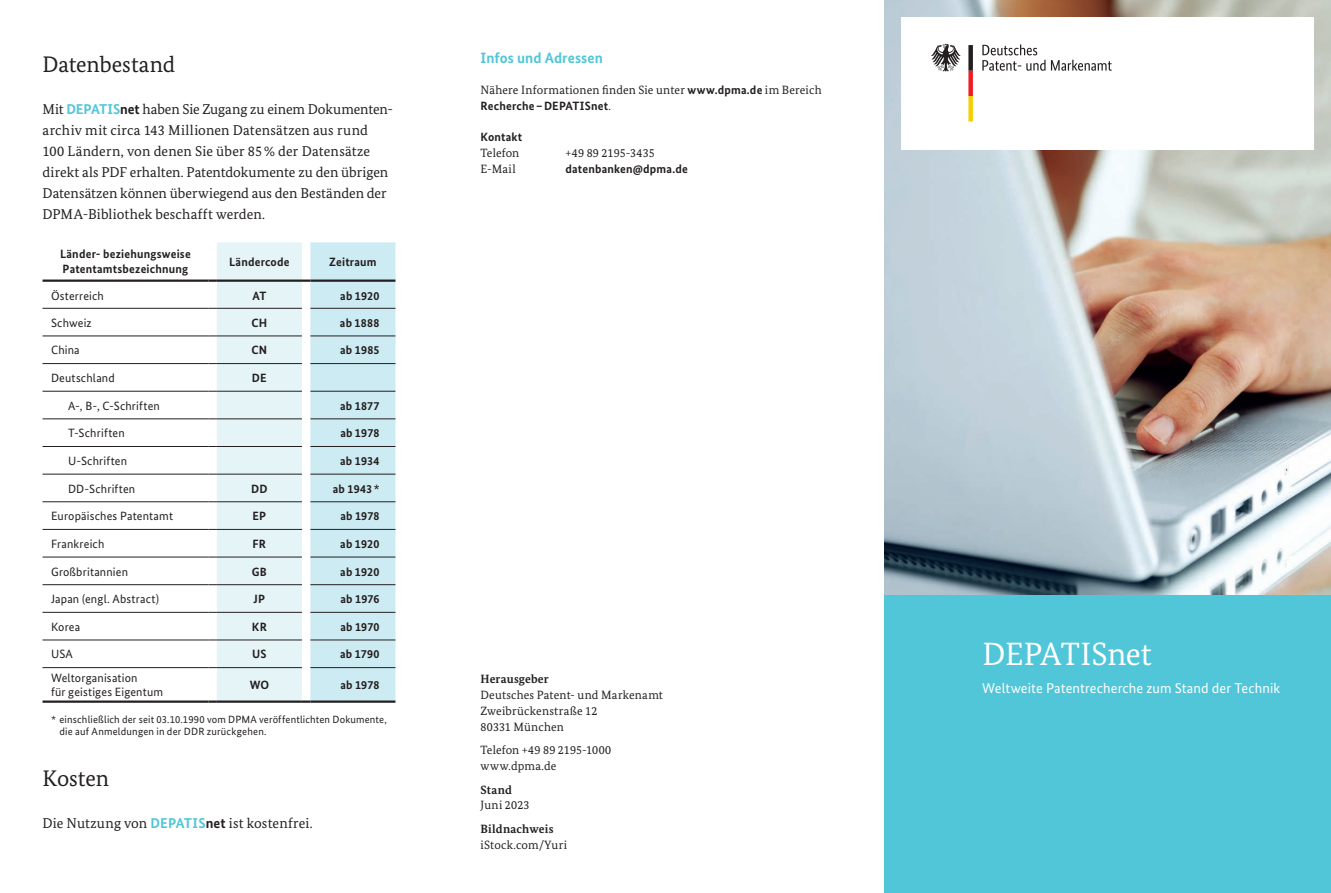
<style>
.page{position:relative;width:1331px;height:893px;background:#fff}
.page>*{position:absolute;margin:0;border:0;box-sizing:border-box;transform-origin:0 0}
.t1{font:32.25px "Bundes Serif";letter-spacing:-.015em;color:#fff}
.t2{font:22.5px "Bundes Serif";letter-spacing:-.005em;color:#231f20}
.t3{font:700 15px "Bundes Sans";letter-spacing:.005em;color:#51c6d8}
.t4{font:14.25px/21px "Bundes Serif";letter-spacing:.005em;color:#231f20}
.t5{font:14.25px "Bundes Sans";letter-spacing:.005em;color:#fff}
.t6{font:12px/15.8px "Bundes Serif";letter-spacing:.015em;color:#231f20}
.t7{font:700 12px/14.4px "Bundes Sans";letter-spacing:.015em;color:#231f20}
.t8{font:12px/14.4px "Bundes Sans";letter-spacing:.015em;color:#231f20}
.t9{font:700 12px "Bundes Serif";letter-spacing:.01em;color:#231f20}
.t10{font:10.5px/12.6px "Bundes Sans";letter-spacing:.015em;color:#231f20}
.s1{font-family:"Bundes Sans";font-weight:700;color:#51c6d8}
.s2{font-family:"Bundes Sans";font-weight:700}
.s3{font-family:"Bundes Serif";font-weight:400}
.s4{font-weight:700}
</style>
<div class="page">
<img style="left:884px;top:0;width:447px;height:595px">
<div style="left:884px;top:595px;width:447px;height:298px;background:#51c6d8"></div>
<div style="left:901px;top:17px;width:413px;height:133px;background:#fff"></div>
<svg style="left:982px;top:44px;width:130px;height:27px"></svg>
<svg style="left:931px;top:44px;width:30px;height:28px"></svg>
<svg style="left:968px;top:45px;width:5px;height:77px"></svg>
<hr style="left:43px;top:280px;width:165px;height:2px;background:#231f20">
<hr style="left:43px;top:700px;width:165px;height:3px;background:#231f20">
<hr style="left:43px;top:308px;width:165px;height:1px;background:#231f20">
<hr style="left:43px;top:336px;width:165px;height:1px;background:#231f20">
<hr style="left:43px;top:363px;width:165px;height:1px;background:#231f20">
<hr style="left:43px;top:391px;width:165px;height:1px;background:#231f20">
<hr style="left:43px;top:418px;width:165px;height:1px;background:#231f20">
<hr style="left:43px;top:446px;width:165px;height:1px;background:#231f20">
<hr style="left:43px;top:474px;width:165px;height:1px;background:#231f20">
<hr style="left:43px;top:501px;width:165px;height:1px;background:#231f20">
<hr style="left:43px;top:529px;width:165px;height:1px;background:#231f20">
<hr style="left:43px;top:557px;width:165px;height:1px;background:#231f20">
<hr style="left:43px;top:584px;width:165px;height:1px;background:#231f20">
<hr style="left:43px;top:612px;width:165px;height:1px;background:#231f20">
<hr style="left:43px;top:640px;width:165px;height:1px;background:#231f20">
<hr style="left:43px;top:667px;width:165px;height:1px;background:#231f20">
<svg style="left:208px;top:242px;width:187px;height:461px;background:#d5e9ed"></svg>
<hr style="left:217px;top:667px;width:85px;height:1px;background:#231f20">
<hr style="left:310px;top:667px;width:85px;height:1px;background:#231f20">
<h2 class="t2" style="left:43px;top:51px;width:134px">Datenbestand</h2>
<p class="t4" style="left:43px;top:98px;width:352px">Mit <span class="s1">DEPATIS</span><span class="s2">net</span> haben Sie Zugang zu einem Dokumenten&shy;archiv mit circa 143 Millionen Datensätzen aus rund 100 Ländern, von denen Sie über 85% der Datensätze direkt als PDF erhalten. Patentdokumente zu den übrigen Datensätzen können überwiegend aus den Beständen der DPMA-Bibliothek beschafft werden.</p>
<p class="t7" style="left:60px;top:247px;width:132px">Länder- beziehungsweise<br>Patentamtsbezeichnung</p>
<p class="t7" style="left:229px;top:254px;width:62px">Ländercode</p>
<p class="t7" style="left:329px;top:254px;width:49px">Zeitraum</p>
<p class="t8" style="left:51px;top:288px;width:54px">Österreich</p>
<p class="t7" style="left:252px;top:288px;width:15px">AT</p>
<p class="t7" style="left:340px;top:288px;width:41px">ab 1920</p>
<p class="t8" style="left:51px;top:315px;width:42px">Schweiz</p>
<p class="t7" style="left:251px;top:315px;width:17px">CH</p>
<p class="t7" style="left:340px;top:315px;width:41px">ab 1888</p>
<p class="t8" style="left:51px;top:343px;width:30px">China</p>
<p class="t7" style="left:251px;top:343px;width:17px">CN</p>
<p class="t7" style="left:340px;top:343px;width:41px">ab 1985</p>
<p class="t8" style="left:51px;top:371px;width:65px">Deutschland</p>
<p class="t7" style="left:252px;top:371px;width:16px">DE</p>
<p class="t8" style="left:68px;top:398px;width:93px">A-, B-, C-Schriften</p>
<p class="t7" style="left:340px;top:398px;width:41px">ab 1877</p>
<p class="t8" style="left:68px;top:426px;width:58px">T-Schriften</p>
<p class="t7" style="left:340px;top:426px;width:41px">ab 1978</p>
<p class="t8" style="left:68px;top:453px;width:61px">U-Schriften</p>
<p class="t7" style="left:340px;top:453px;width:41px">ab 1934</p>
<p class="t8" style="left:68px;top:481px;width:69px">DD-Schriften</p>
<p class="t7" style="left:251px;top:481px;width:18px">DD</p>
<p class="t7" style="left:333px;top:481px;width:48px">ab 1943*</p>
<p class="t8" style="left:51px;top:509px;width:124px">Europäisches Patentamt</p>
<p class="t7" style="left:253px;top:509px;width:15px">EP</p>
<p class="t7" style="left:340px;top:509px;width:41px">ab 1978</p>
<p class="t8" style="left:51px;top:536px;width:55px">Frankreich</p>
<p class="t7" style="left:253px;top:536px;width:15px">FR</p>
<p class="t7" style="left:340px;top:536px;width:41px">ab 1920</p>
<p class="t8" style="left:51px;top:564px;width:79px">Großbritannien</p>
<p class="t7" style="left:252px;top:564px;width:17px">GB</p>
<p class="t7" style="left:340px;top:564px;width:41px">ab 1920</p>
<p class="t8" style="left:51px;top:592px;width:109px">Japan (engl. Abstract)</p>
<p class="t7" style="left:254px;top:592px;width:13px">JP</p>
<p class="t7" style="left:340px;top:592px;width:41px">ab 1976</p>
<p class="t8" style="left:51px;top:619px;width:31px">Korea</p>
<p class="t7" style="left:252px;top:619px;width:16px">KR</p>
<p class="t7" style="left:340px;top:619px;width:41px">ab 1970</p>
<p class="t8" style="left:51px;top:647px;width:23px">USA</p>
<p class="t7" style="left:252px;top:647px;width:16px">US</p>
<p class="t7" style="left:340px;top:647px;width:41px">ab 1790</p>
<p class="t8" style="left:51px;top:670px;width:114px">Weltorganisation<br>für geistiges Eigentum</p>
<p class="t7" style="left:250px;top:677px;width:21px">WO</p>
<p class="t7" style="left:340px;top:677px;width:41px">ab 1978</p>
<p class="t10" style="left:60px;top:712px;width:329px;text-indent:-9px">* einschließlich der seit 03.10.1990 vom DPMA veröffentlichten Dokumente, die auf Anmeldungen in der DDR zurückgehen.</p>
<h2 class="t2" style="left:43px;top:765px;width:68px">Kosten</h2>
<p class="t4" style="left:43px;top:812px;width:272px">Die Nutzung von <span class="s1">DEPATIS</span><span class="s2">net</span> ist kostenfrei.</p>
<h3 class="t3" style="left:480px;top:48px;width:124px">Infos und Adressen</h3>
<p class="t6" style="left:480px;top:82px;width:343px">Nähere Informationen finden Sie unter <span class="s2">www.dpma.de</span> im Bereich<br><span class="s2">Recherche–DEPATISnet</span>.</p>
<p class="t7" style="left:480px;top:129px;width:43px;line-height:15.8px">Kontakt<br><span class="s3">Telefon</span></p>
<p class="t6" style="left:566px;top:145px;width:91px">+49 89 2195-3435</p>
<p class="t6" style="left:480px;top:161px;width:37px">E-Mail</p>
<p class="t7" style="left:566px;top:161px;width:124px">datenbanken@dpma.de</p>
<h3 class="t9" style="left:480px;top:672px;width:70px">Herausgeber</h3>
<p class="t6" style="left:480px;top:687px;width:184px">Deutsches Patent- und Markenamt<br>Zweibrückenstraße 12<br>80331 München</p>
<p class="t6" style="left:480px;top:742px;width:132px">Telefon +49 89 2195-1000 www.dpma.de</p>
<p class="t6" style="left:480px;top:781px;width:51px"><span class="s4">Stand<br></span>Juni 2023</p>
<p class="t6" style="left:480px;top:821px;width:88px"><span class="s4">Bildnachweis </span>iStock.com/Yuri</p>
<h1 class="t1" style="left:982px;top:634px;width:171px">DEPATISnet</h1>
<p class="t5" style="left:982px;top:679px;width:299px">Weltweite Patentrecherche zum Stand der Technik</p>
</div>
